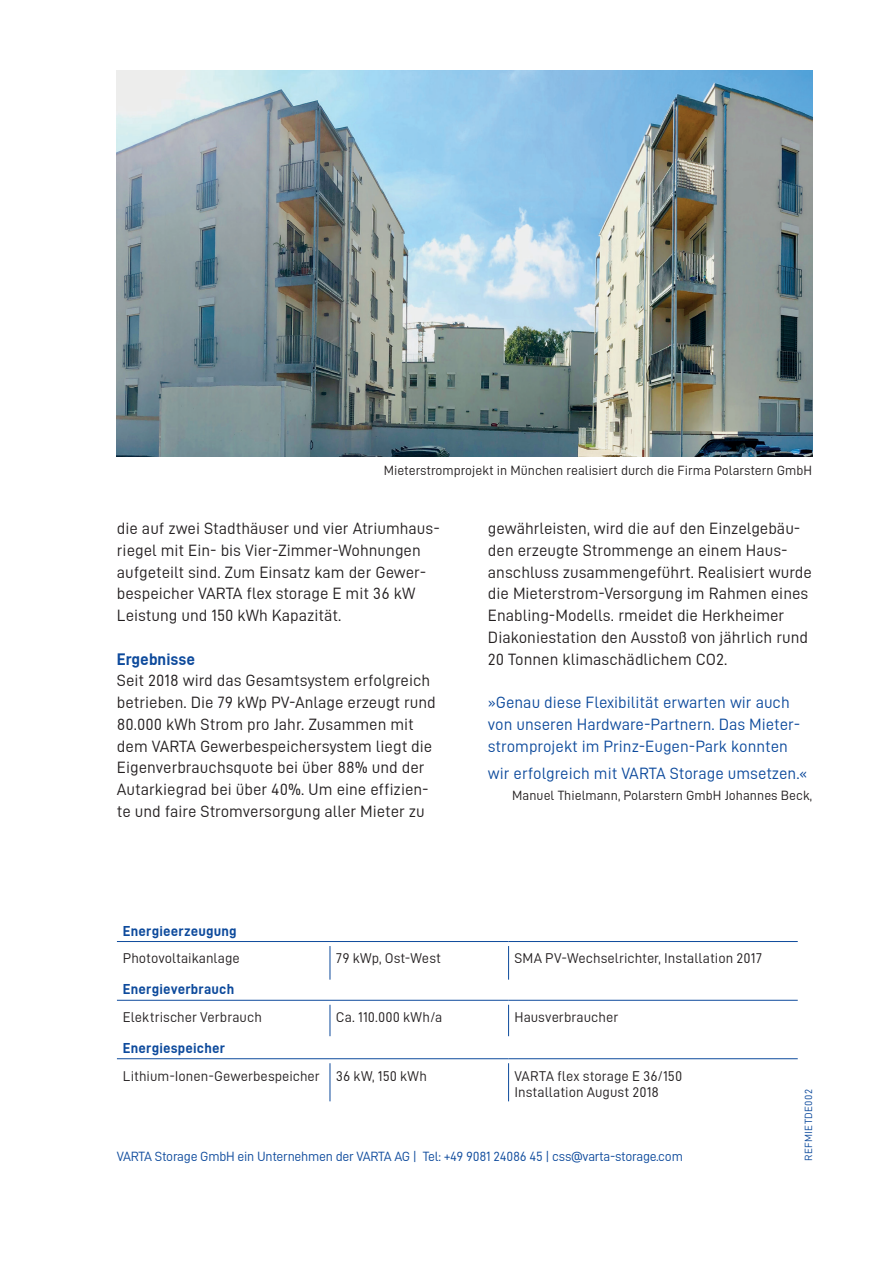
<style>
.page{position:relative;width:893px;height:1263px;background:#fff}
.page>*{position:absolute;margin:0;border:0;box-sizing:border-box;transform-origin:0 0}
.t1{font:16.5px/21.8px "Varta DIN";color:#231f20}
.t2{font:16.5px/21.8px "Varta DIN";color:#0d4a9c}
.t3{font:700 16.5px "Varta DIN";color:#0d4a9c}
.t4{font:14.25px/16.5px "Varta DIN";color:#231f20}
.t5{font:700 14.25px "Varta DIN";letter-spacing:.01em;color:#0d4a9c}
.t6{font:13.5px "Varta DIN";color:#231f20}
.t7{font:13.5px "Varta DIN";letter-spacing:-.02em;color:#0d4a9c}
.t8{font:10.5px "Varta DIN";letter-spacing:.03em;color:#0d4a9c}
</style>
<div class="page">
<hr style="left:508px;top:946px;width:1px;height:34px;background:#0d4a9c">
<hr style="left:330px;top:946px;width:1px;height:34px;background:#0d4a9c">
<hr style="left:117px;top:941px;width:213px;height:1px;background:#0d4a9c">
<hr style="left:330px;top:941px;width:179px;height:1px;background:#0d4a9c">
<hr style="left:509px;top:941px;width:289px;height:1px;background:#0d4a9c">
<hr style="left:117px;top:1000px;width:213px;height:1px;background:#0d4a9c">
<hr style="left:330px;top:1000px;width:179px;height:1px;background:#0d4a9c">
<hr style="left:509px;top:1000px;width:289px;height:1px;background:#0d4a9c">
<hr style="left:330px;top:1005px;width:1px;height:31px;background:#0d4a9c">
<hr style="left:508px;top:1005px;width:1px;height:31px;background:#0d4a9c">
<hr style="left:117px;top:1058px;width:213px;height:1px;background:#0d4a9c">
<hr style="left:330px;top:1058px;width:179px;height:1px;background:#0d4a9c">
<hr style="left:509px;top:1058px;width:289px;height:1px;background:#0d4a9c">
<hr style="left:330px;top:1063px;width:1px;height:38px;background:#0d4a9c">
<hr style="left:508px;top:1063px;width:1px;height:38px;background:#0d4a9c">
<img style="left:117px;top:70px;width:695px;height:386px">
<p class="t6" style="left:384px;top:462px;width:430px">Mieterstromprojekt in München realisiert durch die Firma Polarstern GmbH</p>
<p class="t1" style="left:117px;top:517px;width:324px">die auf zwei Stadthäuser und vier Atriumhaus&shy;riegel mit Ein- bis Vier-Zimmer-Wohnungen aufgeteilt sind. Zum Einsatz kam der Gewer&shy;bespeicher VARTA flex storage E mit 36 kW Leistung und 150 kWh Kapazität.</p>
<p class="t3" style="left:117px;top:649px;width:80px">Ergebnisse</p>
<p class="t1" style="left:117px;top:670px;width:320px">Seit 2018 wird das Gesamtsystem erfolgreich betrieben. Die 79 kWp PV-Anlage erzeugt rund 80.000 kWh Strom pro Jahr. Zusammen mit dem VARTA Gewerbespeichersystem liegt die Eigenverbrauchsquote bei über 88% und der Autarkiegrad bei über 40%. Um eine effizien&shy;te und faire Stromversorgung aller Mieter zu</p>
<p class="t1" style="left:488px;top:517px;width:325px">gewährleisten, wird die auf den Einzelgebäu&shy;den erzeugte Strommenge an einem Haus&shy;anschluss zusammengeführt. Realisiert wurde die Mieterstrom-Versorgung im Rahmen eines Enabling-Modells. rmeidet die Herkheimer Diakoniestation den Ausstoß von jährlich rund 20 Tonnen klimaschädlichem CO2.</p>
<p class="t2" style="left:488px;top:691px;width:314px">»Genau diese Flexibilität erwarten wir auch von unseren Hardware-Partnern. Das Mieter&shy;stromprojekt im Prinz-Eugen-Park konnten</p>
<p class="t2" style="left:488px;top:762px;width:321px">wir erfolgreich mit VARTA Storage umsetzen.«</p>
<p class="t6" style="left:512px;top:788px;width:301px">Manuel Thielmann, Polarstern GmbH Johannes Beck,</p>
<p class="t5" style="left:123px;top:922px;width:115px">Energieerzeugung</p>
<p class="t4" style="left:123px;top:950px;width:118px">Photovoltaikanlage</p>
<p class="t4" style="left:336px;top:950px;width:107px">79 kWp, Ost-West</p>
<p class="t4" style="left:514px;top:950px;width:249px">SMA PV-Wechselrichter, Installation 2017</p>
<p class="t5" style="left:123px;top:981px;width:113px">Energieverbrauch</p>
<p class="t4" style="left:123px;top:1009px;width:141px">Elektrischer Verbrauch</p>
<p class="t4" style="left:336px;top:1009px;width:108px">Ca. 110.000 kWh/a</p>
<p class="t4" style="left:514px;top:1009px;width:105px">Hausverbraucher</p>
<p class="t5" style="left:123px;top:1039px;width:104px">Energiespeicher</p>
<p class="t4" style="left:123px;top:1067px;width:306px">Lithium-Ionen-Gewerbespeicher 36 kW, 150 kWh</p>
<p class="t4" style="left:514px;top:1067px;width:169px">VARTA flex storage E 36/150<br>Installation August 2018</p>
<p class="t7" style="left:117px;top:1148px;width:567px">VARTA Storage GmbH ein Unternehmen der VARTA AG | Tel: +49 9081 24086 45 | css@varta-storage.com</p>
<p class="t8" style="left:802px;top:1161px;width:73px;rotate:-90deg">REFMIETDE002</p>
</div>
